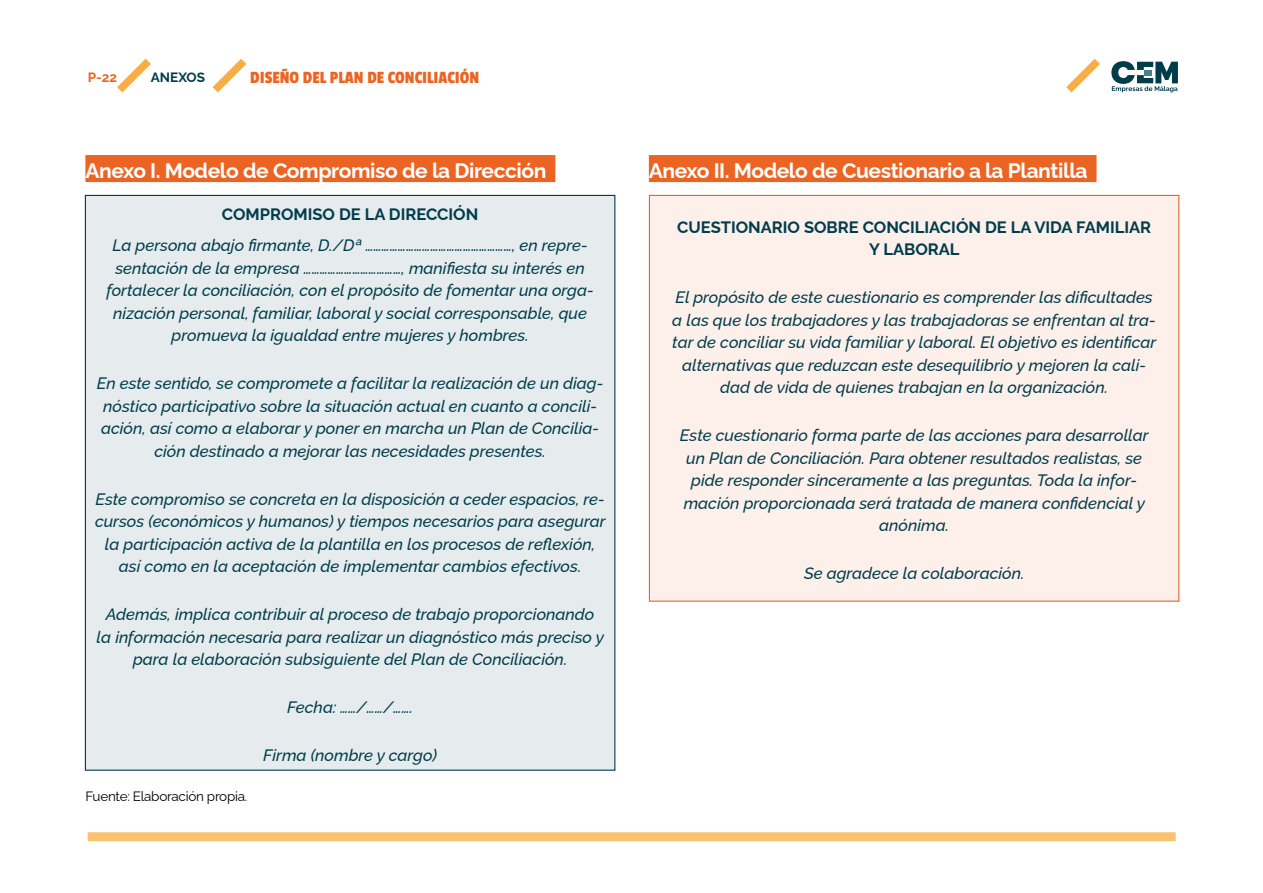
<style>
.page{position:relative;width:1263px;height:893px;background:#fff}
.page>*{position:absolute;margin:0;border:0;box-sizing:border-box;transform-origin:0 0}
.t1{font:700 21px "Raleway";letter-spacing:-.02em;color:#fff}
.t2{font:18px "Passion One";color:#ec6423}
.t3{font:italic 500 16.5px/22.5px "Raleway";color:#003d4c;text-align:center}
.t4{font:700 16.5px/22.5px "Raleway";color:#003d4c;text-align:center}
.t5{font:13.5px "Raleway";letter-spacing:-.02em;color:#000}
.t6{font:700 13.5px "Raleway";color:#003d4c}
.t7{font:700 13.5px "Raleway";color:#ec6423}
</style>
<div class="page">
<div style="left:88px;top:832px;width:1088px;height:9px;background:#fbc271"></div>
<svg style="left:117px;top:58px;width:34px;height:35px"></svg>
<svg style="left:1066px;top:58px;width:112px;height:35px"></svg>
<svg style="left:212px;top:58px;width:35px;height:35px"></svg>
<div style="left:85px;top:155px;width:470px;height:27px;background:#ec6423"></div>
<div style="left:649px;top:155px;width:447px;height:27px;background:#ec6423"></div>
<div style="left:85px;top:195px;width:530px;height:575px;background:#e6eced"></div>
<div style="left:649px;top:195px;width:530px;height:406px;background:#fdefe9"></div>
<p class="t7" style="left:88px;top:66px;width:31px">P-22</p>
<p class="t6" style="left:151px;top:66px;width:56px">ANEXOS</p>
<p class="t2" style="left:250px;top:68px;width:231px">DISEÑO DEL PLAN DE CONCILIACIÓN</p>
<p class="t1" style="left:85px;top:154px;width:462px">Anexo I. Modelo de Compromiso de la Dirección</p>
<p class="t4" style="left:222px;top:201px;width:258px">COMPROMISO DE LA DIRECCIÓN</p>
<p class="t3" style="left:106px;top:232px;width:489px">La persona abajo firmante, D./Dª ………………………………………………, en repre&shy;sentación de la empresa ………………………………, manifiesta su interés en fortalecer la conciliación, con el propósito de fomentar una orga&shy;nización personal, familiar, laboral y social corresponsable, que promueva la igualdad entre mujeres y hombres.</p>
<p class="t3" style="left:97px;top:370px;width:508px">En este sentido, se compromete a facilitar la realización de un diag&shy;nóstico participativo sobre la situación actual en cuanto a concili&shy;ación, así como a elaborar y poner en marcha un Plan de Concilia&shy;ción destinado a mejorar las necesidades presentes.</p>
<p class="t3" style="left:95px;top:486px;width:512px">Este compromiso se concreta en la disposición a ceder espacios, re&shy;cursos (económicos y humanos) y tiempos necesarios para asegurar la participación activa de la plantilla en los procesos de reflexión, así como en la aceptación de implementar cambios efectivos.</p>
<p class="t3" style="left:97px;top:601px;width:509px">Además, implica contribuir al proceso de trabajo proporcionando<br>la información necesaria para realizar un diagnóstico más preciso y para la elaboración subsiguiente del Plan de Conciliación.</p>
<p class="t3" style="left:287px;top:694px;width:128px">Fecha: ……/……/…….</p>
<p class="t3" style="left:263px;top:742px;width:175px">Firma (nombre y cargo)</p>
<p class="t5" style="left:85px;top:786px;width:163px">Fuente: Elaboración propia.</p>
<p class="t1" style="left:649px;top:154px;width:440px">Anexo II. Modelo de Cuestionario a la Plantilla</p>
<p class="t4" style="left:677px;top:214px;width:476px">CUESTIONARIO SOBRE CONCILIACIÓN DE LA VIDA FAMILIAR<br>Y LABORAL</p>
<p class="t3" style="left:672px;top:284px;width:486px">El propósito de este cuestionario es comprender las dificultades a las que los trabajadores y las trabajadoras se enfrentan al tra&shy;tar de conciliar su vida familiar y laboral. El objetivo es identificar alternativas que reduzcan este desequilibrio y mejoren la cali&shy;dad de vida de quienes trabajan en la organización.</p>
<p class="t3" style="left:680px;top:422px;width:470px">Este cuestionario forma parte de las acciones para desarrollar un Plan de Conciliación. Para obtener resultados realistas, se pide responder sinceramente a las preguntas. Toda la infor&shy;mación proporcionada será tratada de manera confidencial y anónima.</p>
<p class="t3" style="left:804px;top:560px;width:222px">Se agradece la colaboración.</p>
</div>
